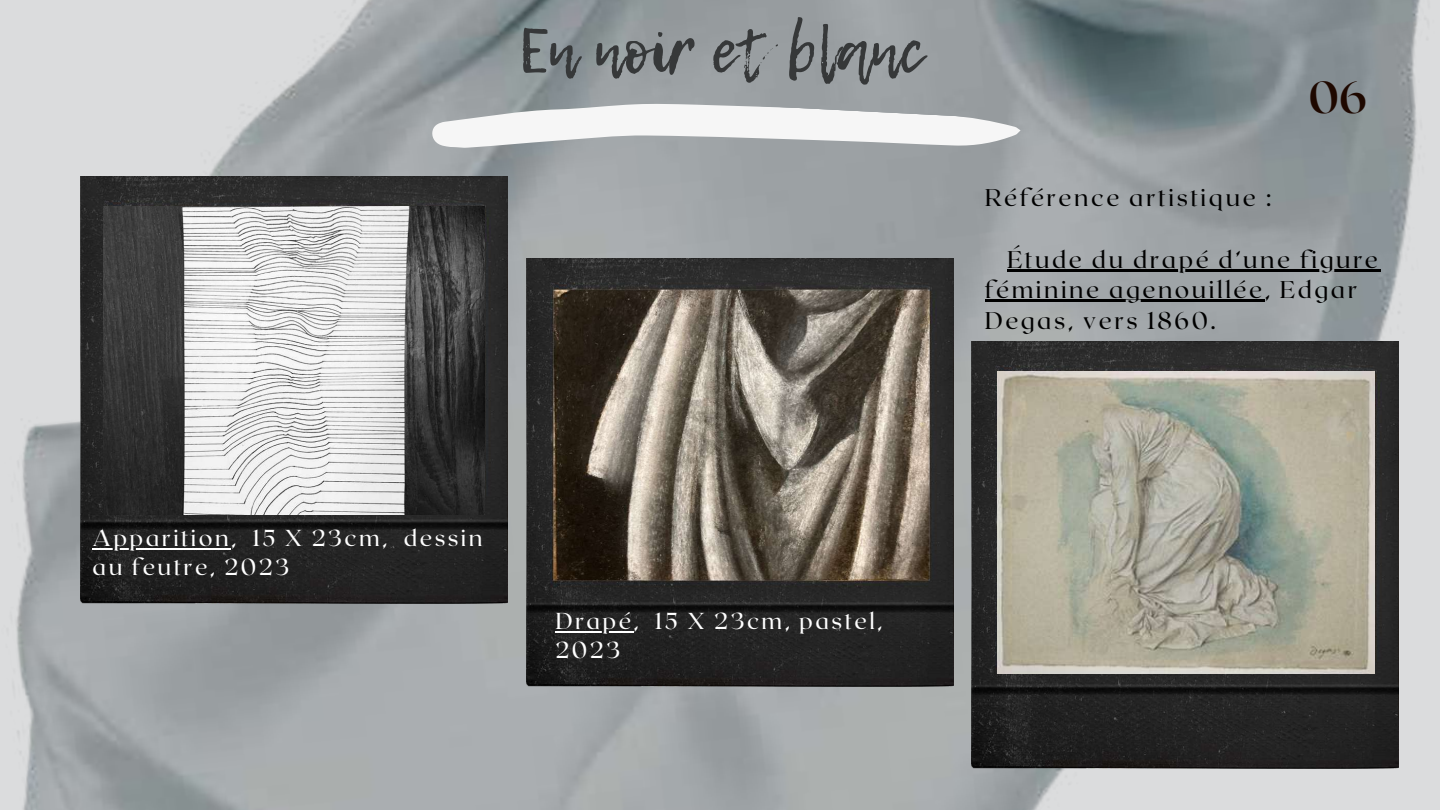
<style>
.page{position:relative;width:1440px;height:810px;background:#fff}
.page>*{position:absolute;margin:0;border:0;box-sizing:border-box;transform-origin:0 0}
.t1{font:62.5px "Lemon Tuesday";color:#363839}
.t2{font:700 44.6px "Roxborough CF";color:#1e0800}
.t3{font:24.1px/30.8px "Roxborough CF";letter-spacing:.105em;color:#000}
.t4{font:23px/29.1px "Roxborough CF";letter-spacing:.105em;color:#fff}
</style>
<div class="page">
<img style="left:0;top:0;width:1440px;height:810px">
<svg style="left:431px;top:89px;width:590px;height:88px;fill:#9fa4a7"></svg>
<img style="left:972px;top:341px;width:426px;height:427px">
<img style="left:526px;top:259px;width:427px;height:427px">
<hr style="left:555px;top:631px;width:79px;height:1px;background:#fff">
<img style="left:81px;top:177px;width:427px;height:427px">
<img style="left:104px;top:207px;width:380px;height:307px">
<hr style="left:93px;top:548px;width:138px;height:2px;background:#fff">
<img style="left:998px;top:372px;width:377px;height:302px">
<hr style="left:1007px;top:269px;width:374px;height:2px;background:#000">
<hr style="left:985px;top:300px;width:280px;height:2px;background:#000">
<h1 class="t1" style="left:518px;top:4px;width:404px">En noir et blanc</h1>
<h2 class="t2" style="left:1308px;top:68px;width:60px">06</h2>
<p class="t3" style="left:985px;top:181px;width:288px">Référence artistique :</p>
<p class="t3" style="left:985px;top:243px;width:395px;text-indent:22px">Étude du drapé d’une figure féminine agenouillée, Edgar<br>Degas, vers 1860.</p>
<p class="t4" style="left:93px;top:523px;width:391px">Apparition, 15 X 23cm, dessin au feutre, 2023</p>
<p class="t4" style="left:555px;top:605px;width:328px">Drapé, 15 X 23cm, pastel,<br>2023</p>
</div>
